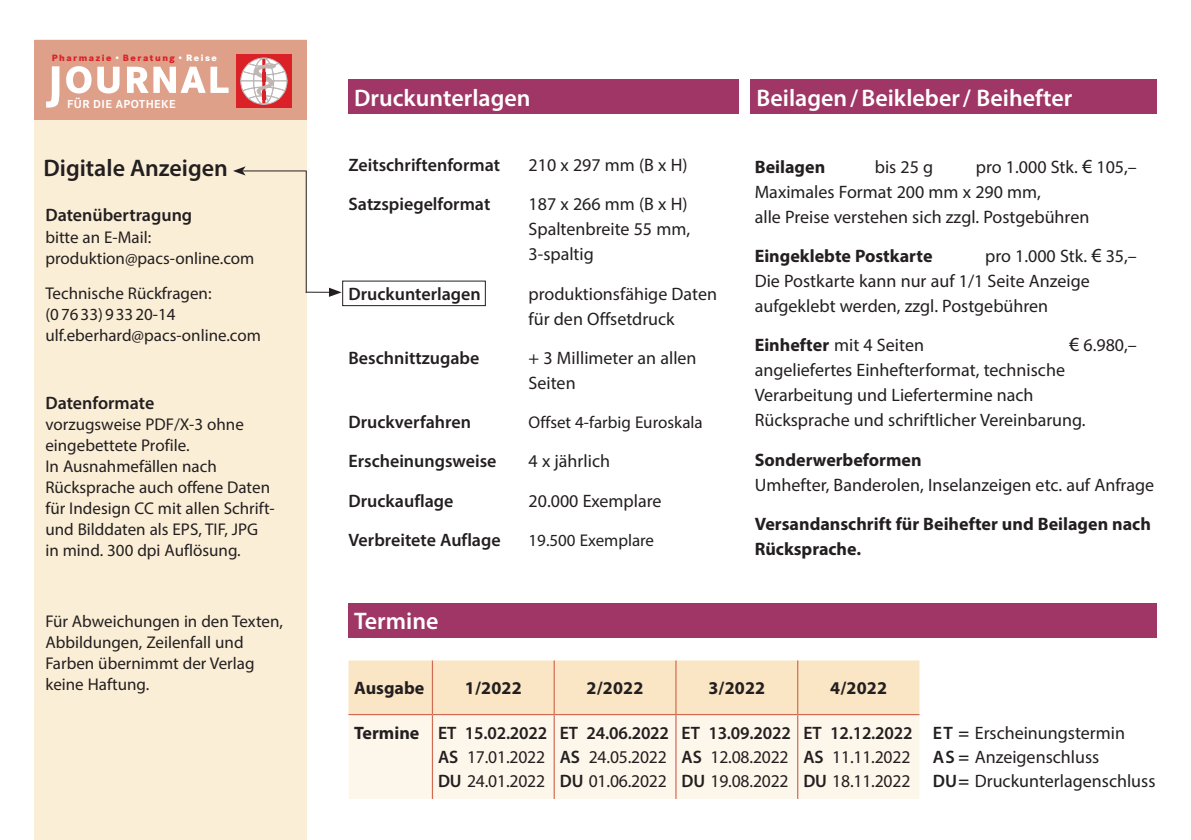
<style>
.page{position:relative;width:1191px;height:840px;background:#fff}
.page>*{position:absolute;margin:0;border:0;box-sizing:border-box;transform-origin:0 0}
.t1{font:600 24px "Myriad Pro";color:#fff}
.t2{font:600 24px "Myriad Pro";color:#231f20}
.t3{font:18px/25px "Myriad Pro";color:#231f20}
.t4{font:600 18px "Myriad Pro";color:#231f20}
.t5{font:700 18px/25px "Myriad Pro";color:#231f20}
.t6{font:17px/21px "Myriad Pro";color:#231f20}
.t7{font:700 12px "Corporate S";letter-spacing:.04em;color:#fff}
.t8{font:800 9.6px "Corporate S";letter-spacing:.16em;color:#da2128}
.s1{font-weight:700;color:#fff}
.s2{color:#fff}
.s3{font-size:20px}
.s4{font-weight:700}
.s5{font-weight:600}
</style>
<div class="page">
<div style="left:34px;top:40px;width:272px;height:799px;background:#fbeed6"></div>
<hr style="left:242px;top:170px;width:64px;height:1px;background:#231f20">
<svg style="left:233px;top:166px;width:13px;height:9px"></svg>
<svg style="left:306px;top:287px;width:36px;height:10px"></svg>
<div style="left:342px;top:280px;width:144px;height:26px;border:1px solid #231f20"></div>
<div style="left:348px;top:79px;width:391px;height:34px;background:#9f3665"></div>
<div style="left:751px;top:79px;width:406px;height:34px;background:#9f3665"></div>
<div style="left:34px;top:40px;width:272px;height:79px;background:#dfa08a"></div>
<div style="left:236px;top:54px;width:56px;height:54px;background:#da2128"></div>
<svg style="left:240px;top:57px;width:47px;height:48px"></svg>
<svg style="left:46px;top:66px;width:183px;height:41px"></svg>
<div style="left:348px;top:660px;width:571px;height:53px;background:#fae6c4"></div>
<div style="left:348px;top:714px;width:571px;height:84px;background:#fdf6ea"></div>
<hr style="left:432px;top:660px;width:1px;height:53px;background:#d06a54">
<hr style="left:553px;top:660px;width:2px;height:53px;background:#d06a54">
<hr style="left:675px;top:660px;width:1px;height:53px;background:#d06a54">
<hr style="left:797px;top:660px;width:1px;height:53px;background:#d06a54">
<hr style="left:348px;top:713px;width:84px;height:1px;background:#d06a54">
<hr style="left:432px;top:713px;width:122px;height:1px;background:#d06a54">
<hr style="left:432px;top:714px;width:1px;height:84px;background:#d06a54">
<hr style="left:554px;top:713px;width:122px;height:1px;background:#d06a54">
<hr style="left:553px;top:714px;width:2px;height:84px;background:#d06a54">
<hr style="left:676px;top:713px;width:121px;height:1px;background:#d06a54">
<hr style="left:675px;top:714px;width:1px;height:84px;background:#d06a54">
<hr style="left:797px;top:713px;width:122px;height:1px;background:#d06a54">
<hr style="left:797px;top:714px;width:1px;height:84px;background:#d06a54">
<div style="left:348px;top:602px;width:809px;height:34px;background:#9f3665"></div>
<hr style="left:306px;top:171px;width:1px;height:121px;background:#231f20">
<p class="t8" style="left:52px;top:52px;width:167px">Pharmazie<span class="s1">•</span>Beratung<span class="s1">•</span><span class="s2">Reise</span></p>
<p class="t7" style="left:67px;top:97px;width:110px">FÜR DIE APOTHEKE</p>
<h1 class="t1" style="left:354px;top:82px;width:178px">Druckunterlagen</h1>
<h1 class="t1" style="left:756px;top:82px;width:317px">Beilagen/Beikleber/ Beihefter</h1>
<p class="t4" style="left:348px;top:153px;width:153px">Zeitschriftenformat</p>
<p class="t3" style="left:528px;top:152px;width:160px">210 x 297 mm (B x H)</p>
<p class="t4" style="left:348px;top:193px;width:143px">Satzspiegelformat</p>
<p class="t3" style="left:528px;top:191px;width:163px">187 x 266 mm (B x H)<br>Spaltenbreite 55 mm,<br>3-spaltig</p>
<p class="t4" style="left:348px;top:282px;width:134px">Druckunterlagen</p>
<p class="t3" style="left:528px;top:281px;width:190px">produktionsfähige Daten für den Offsetdruck</p>
<p class="t4" style="left:348px;top:346px;width:132px">Beschnittzugabe</p>
<p class="t3" style="left:528px;top:345px;width:169px">+ 3 Millimeter an allen<br>Seiten</p>
<p class="t4" style="left:348px;top:410px;width:124px">Druckverfahren</p>
<p class="t6" style="left:528px;top:411px;width:176px">Offset 4-farbig Euroskala</p>
<p class="t4" style="left:348px;top:449px;width:150px">Erscheinungsweise</p>
<p class="t3" style="left:528px;top:448px;width:83px">4 x jährlich</p>
<p class="t4" style="left:348px;top:489px;width:106px">Druckauflage</p>
<p class="t3" style="left:528px;top:487px;width:134px">20.000 Exemplare</p>
<p class="t4" style="left:348px;top:528px;width:154px">Verbreitete Auflage</p>
<p class="t6" style="left:528px;top:529px;width:127px">19.500 Exemplare</p>
<h1 class="t2" style="left:43px;top:152px;width:186px">Digitale Anzeigen</h1>
<p class="t5" style="left:754px;top:153px;width:72px">Beilagen</p>
<p class="t3" style="left:874px;top:154px;width:60px">bis 25 g</p>
<p class="t3" style="left:754px;top:154px;width:383px;text-indent:221px">pro 1.000 Stk. <span class="s3">€</span> 105,–<br>Maximales Format 200 mm x 290 mm,<br>alle Preise verstehen sich zzgl. Postgebühren</p>
<p class="t5" style="left:754px;top:243px;width:179px">Eingeklebte Postkarte</p>
<p class="t4" style="left:45px;top:204px;width:148px">Datenübertragung</p>
<p class="t6" style="left:45px;top:226px;width:211px">bitte an E-Mail: produktion@pacs-online.com</p>
<p class="t6" style="left:45px;top:282px;width:217px">Technische Rückfragen: (07633)93320-14 ulf.eberhard@pacs-online.com</p>
<p class="t3" style="left:754px;top:243px;width:383px;text-indent:230px">pro 1.000 Stk. <span class="s3">€</span> 35,–<br>Die Postkarte kann nur auf 1/1 Seite Anzeige aufgeklebt werden, zzgl. Postgebühren</p>
<p class="t3" style="left:754px;top:332px;width:171px"><span class="s4">Einhefter</span> mit 4 Seiten</p>
<p class="t3" style="left:1069px;top:332px;width:69px"><span class="s3">€</span> 6.980,–</p>
<p class="t3" style="left:754px;top:357px;width:332px">angeliefertes Einhefterformat, technische<br>Verarbeitung und Liefertermine nach<br>Rücksprache und schriftlicher Vereinbarung.</p>
<p class="t5" style="left:754px;top:446px;width:168px">Sonderwerbeformen</p>
<p class="t3" style="left:754px;top:471px;width:401px">Umhefter, Banderolen, Inselanzeigen etc. auf Anfrage</p>
<p class="t5" style="left:754px;top:510px;width:398px">Versandanschrift für Beihefter und Beilagen nach<br>Rücksprache.</p>
<p class="t4" style="left:45px;top:391px;width:111px">Datenformate</p>
<p class="t6" style="left:45px;top:413px;width:231px">vorzugsweise PDF/X-3 ohne eingebettete Profile.<br>In Ausnahmefällen nach<br>Rücksprache auch offene Daten für Indesign CC mit allen Schrift&shy;und Bilddaten als EPS, TIF, JPG in mind. 300 dpi Auflösung.</p>
<p class="t6" style="left:45px;top:610px;width:239px">Für Abweichungen in den Texten,<br>Abbildungen, Zeilenfall und<br>Farben übernimmt der Verlag keine Haftung.</p>
<h1 class="t1" style="left:354px;top:605px;width:86px">Termine</h1>
<p class="t5" style="left:354px;top:674px;width:72px">Ausgabe</p>
<p class="t5" style="left:465px;top:674px;width:58px">1/2022</p>
<p class="t5" style="left:586px;top:674px;width:58px">2/2022</p>
<p class="t5" style="left:708px;top:674px;width:58px">3/2022</p>
<p class="t5" style="left:830px;top:674px;width:58px">4/2022</p>
<p class="t3" style="left:438px;top:720px;width:111px;line-height:24px;text-align:justify;text-indent:-84px"><span class="s4">Termine</span> <span class="s5">ET 15.02.2022<br>AS</span> 17.01.2022<br><span class="s5">DU</span> 24.01.2022</p>
<p class="t3" style="left:560px;top:720px;width:111px;line-height:24px;text-align:justify"><span class="s5">ET 24.06.2022<br>AS</span> 24.05.2022<br><span class="s5">DU</span> 01.06.2022</p>
<p class="t3" style="left:681px;top:720px;width:111px;line-height:24px;text-align:justify"><span class="s5">ET 13.09.2022<br>AS</span> 12.08.2022<br><span class="s5">DU</span> 19.08.2022</p>
<p class="t3" style="left:803px;top:720px;width:111px;line-height:24px;text-align:justify"><span class="s5">ET 12.12.2022<br>AS</span> 11.11.2022<br><span class="s5">DU</span> 18.11.2022</p>
<p class="t3" style="left:932px;top:720px;width:224px;line-height:24px"><span class="s5">ET =</span> Erscheinungstermin<br><span class="s5">AS =</span> Anzeigenschluss<br><span class="s5">DU=</span> Druckunterlagenschluss</p>
</div>
